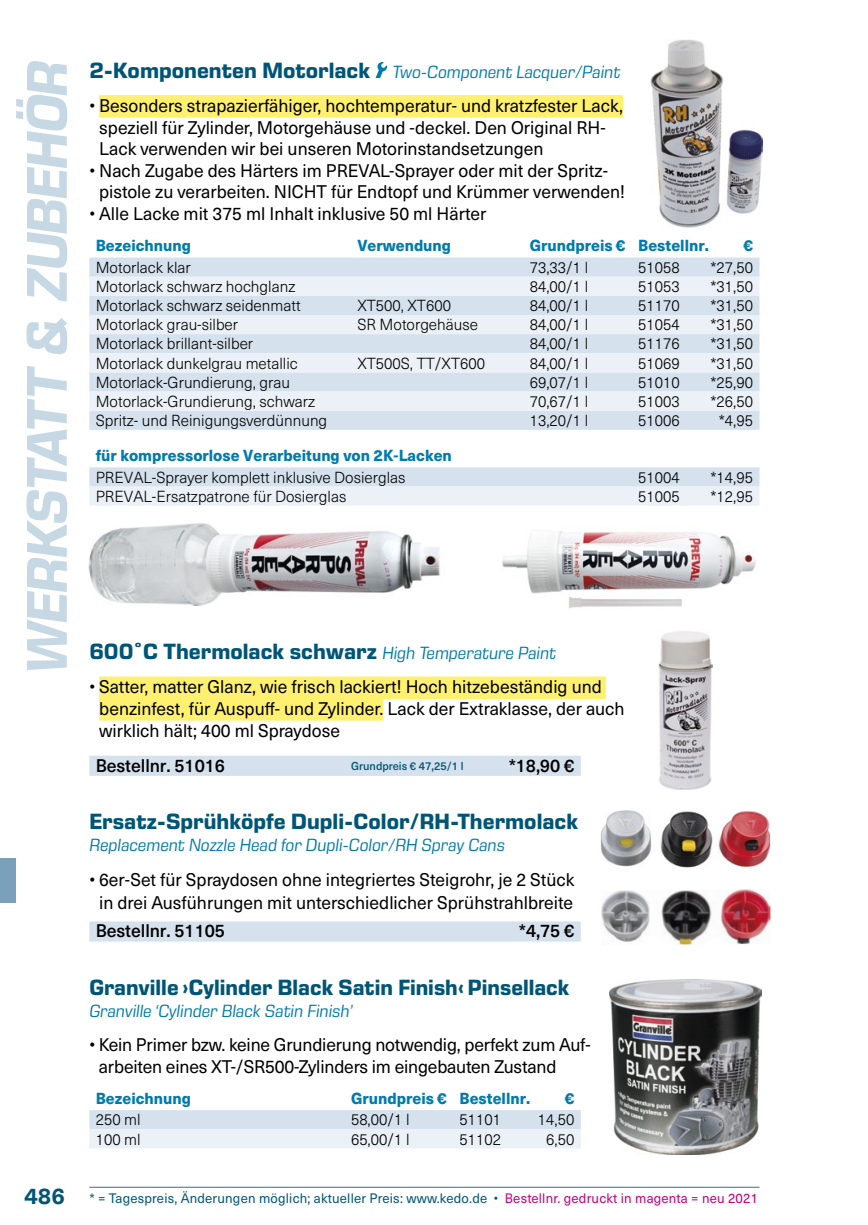
<style>
.page{position:relative;width:868px;height:1225px;background:#fff}
.page>*{position:absolute;margin:0;border:0;box-sizing:border-box;transform-origin:0 0}
.t1{font:italic 700 58.5px "Eurostile Next Pro";letter-spacing:-.02em;color:#c7d8e5}
.t2{font:700 22.5px "Eurostile Next Pro";color:#005576}
.t3{font:700 22.5px "Eurostile Next Pro";color:#005576;scale:.96 1}
.t4{font:18px/21.6px "Neue Haas Unica Pro";color:#000}
.t5{font:italic 18px "Eurostile Next Pro";color:#007bad}
.t6{font:500 18px "Neue Haas Unica Pro";letter-spacing:-.005em;color:#000}
.t7{font:300 15.75px "Neue Haas Unica Pro";color:#000}
.t8{font:800 15.75px "Neue Haas Unica Pro";color:#007bad}
.t9{font:13.5px "Neue Haas Unica Pro";letter-spacing:.015em;color:#005576}
.t10{font:500 11.25px "Neue Haas Unica Pro";color:#005576}
.s1{font-weight:700;font-style:normal;font-size:22.5px;color:#005576}
.s2{font-weight:400;font-style:italic;font-size:18px;color:#007bad}
.s3{font-weight:700;font-size:22.5px}
.s4{color:#c4007a}
</style>
<div class="page">
<hr style="left:89px;top:1186px;width:670px;height:1px;background:#4a7f9f">
<div style="left:0;top:858px;width:16px;height:45px;background:#7ba0bb"></div>
<img style="left:650px;top:40px;width:112px;height:188px">
<div style="left:99px;top:95px;width:524px;height:23px;background:#fff16f"></div>
<svg style="left:375px;top:62px;width:12px;height:16px"></svg>
<div style="left:89px;top:257px;width:670px;height:173px;background:#d5e1ec"></div>
<svg style="left:89px;top:277px;width:670px;height:134px;background:#e1eaf1"></svg>
<svg style="left:89px;top:467px;width:670px;height:38px;background:#e0e9f1"></svg>
<img style="left:502px;top:531px;width:254px;height:77px">
<img style="left:88px;top:523px;width:352px;height:82px">
<svg style="left:89px;top:1110px;width:491px;height:38px;background:#e0e9f1"></svg>
<img style="left:609px;top:979px;width:152px;height:175px">
<div style="left:99px;top:676px;width:506px;height:23px;background:#fff16f"></div>
<div style="left:99px;top:698px;width:284px;height:22px;background:#fff16f"></div>
<div style="left:89px;top:755px;width:491px;height:21px;background:#d5e1ec"></div>
<img style="left:658px;top:631px;width:54px;height:158px">
<div style="left:89px;top:921px;width:491px;height:20px;background:#d5e1ec"></div>
<img style="left:601px;top:889px;width:169px;height:56px">
<img style="left:600px;top:810px;width:170px;height:57px">
<h1 class="t1" style="left:14px;top:674px;width:613px;rotate:-90deg">Werkstatt &amp; ZUBEHÖR</h1>
<p class="t5" style="left:89px;top:62px;width:532px"><span class="s1">2-Komponenten Motorlack</span> Two-Component Lacquer/Paint</p>
<p class="t4" style="left:99px;top:95px;width:525px;text-indent:-10px">• Besonders strapazierfähiger, hochtemperatur- und kratzfester Lack, speziell für Zylinder, Motorgehäuse und -deckel. Den Original RH-<br>Lack verwenden wir bei unseren Motorinstandsetzungen</p>
<p class="t4" style="left:99px;top:160px;width:527px;text-indent:-10px">• Nach Zugabe des Härters im PREVAL-Sprayer oder mit der Spritz&shy;pistole zu verarbeiten. NICHT für Endtopf und Krümmer verwenden!</p>
<p class="t4" style="left:89px;top:203px;width:398px">• Alle Lacke mit 375 ml Inhalt inklusive 50 ml Härter</p>
<p class="t8" style="left:96px;top:236px;width:97px">Bezeichnung</p>
<p class="t8" style="left:357px;top:236px;width:95px">Verwendung</p>
<p class="t8" style="left:529px;top:236px;width:181px">Grundpreis € Bestellnr.</p>
<p class="t8" style="left:743px;top:236px;width:11px">€</p>
<p class="t7" style="left:96px;top:258px;width:97px">Motorlack klar</p>
<p class="t7" style="left:529px;top:258px;width:60px">73,33/1 l</p>
<p class="t7" style="left:638px;top:258px;width:43px">51058</p>
<p class="t7" style="left:710px;top:258px;width:44px">*27,50</p>
<p class="t7" style="left:96px;top:277px;width:201px">Motorlack schwarz hochglanz</p>
<p class="t7" style="left:529px;top:277px;width:60px">84,00/1 l</p>
<p class="t7" style="left:638px;top:277px;width:43px">51053</p>
<p class="t7" style="left:710px;top:277px;width:44px">*31,50</p>
<p class="t7" style="left:96px;top:296px;width:206px">Motorlack schwarz seidenmatt</p>
<p class="t7" style="left:357px;top:296px;width:95px">XT500, XT600</p>
<p class="t7" style="left:529px;top:296px;width:60px">84,00/1 l</p>
<p class="t7" style="left:638px;top:296px;width:43px">51170</p>
<p class="t7" style="left:710px;top:296px;width:44px">*31,50</p>
<p class="t7" style="left:96px;top:315px;width:144px">Motorlack grau-silber</p>
<p class="t7" style="left:357px;top:315px;width:122px">SR Motorgehäuse</p>
<p class="t7" style="left:529px;top:315px;width:60px">84,00/1 l</p>
<p class="t7" style="left:638px;top:315px;width:43px">51054</p>
<p class="t7" style="left:710px;top:315px;width:44px">*31,50</p>
<p class="t7" style="left:96px;top:334px;width:159px">Motorlack brillant-silber</p>
<p class="t7" style="left:529px;top:334px;width:60px">84,00/1 l</p>
<p class="t7" style="left:638px;top:334px;width:43px">51176</p>
<p class="t7" style="left:710px;top:334px;width:44px">*31,50</p>
<p class="t7" style="left:96px;top:353px;width:204px">Motorlack dunkelgrau metallic</p>
<p class="t7" style="left:357px;top:353px;width:129px">XT500S, TT/XT600</p>
<p class="t7" style="left:529px;top:353px;width:60px">84,00/1 l</p>
<p class="t7" style="left:638px;top:353px;width:43px">51069</p>
<p class="t7" style="left:710px;top:353px;width:44px">*31,50</p>
<p class="t7" style="left:96px;top:373px;width:196px">Motorlack-Grundierung, grau</p>
<p class="t7" style="left:529px;top:373px;width:60px">69,07/1 l</p>
<p class="t7" style="left:638px;top:373px;width:43px">51010</p>
<p class="t7" style="left:710px;top:373px;width:44px">*25,90</p>
<p class="t7" style="left:96px;top:392px;width:221px">Motorlack-Grundierung, schwarz</p>
<p class="t7" style="left:529px;top:392px;width:60px">70,67/1 l</p>
<p class="t7" style="left:638px;top:392px;width:43px">51003</p>
<p class="t7" style="left:710px;top:392px;width:44px">*26,50</p>
<p class="t7" style="left:96px;top:411px;width:233px">Spritz- und Reinigungsverdünnung</p>
<p class="t7" style="left:529px;top:411px;width:60px">13,20/1 l</p>
<p class="t7" style="left:638px;top:411px;width:43px">51006</p>
<p class="t7" style="left:718px;top:411px;width:36px">*4,95</p>
<p class="t8" style="left:96px;top:445px;width:357px">für kompressorlose Verarbeitung von 2K-Lacken</p>
<p class="t7" style="left:96px;top:468px;width:311px">PREVAL-Sprayer komplett inklusive Dosierglas</p>
<p class="t7" style="left:638px;top:468px;width:43px">51004</p>
<p class="t7" style="left:710px;top:468px;width:44px">*14,95</p>
<p class="t7" style="left:96px;top:487px;width:252px">PREVAL-Ersatzpatrone für Dosierglas</p>
<p class="t7" style="left:638px;top:487px;width:43px">51005</p>
<p class="t7" style="left:710px;top:487px;width:44px">*12,95</p>
<p class="t2" style="left:89px;top:638px;width:468px">600˚C Thermolack schwarz <span class="s2">High Temperature Paint</span></p>
<p class="t4" style="left:99px;top:676px;width:527px;text-indent:-10px">• Satter, matter Glanz, wie frisch lackiert! Hoch hitzebeständig und benzinfest, für Auspuff- und Zylinder. Lack der Extraklasse, der auch wirklich hält; 400 ml Spraydose</p>
<p class="t6" style="left:96px;top:754px;width:131px">Bestellnr. 51016</p>
<p class="t10" style="left:351px;top:759px;width:114px">Grundpreis € 47,25/1 l</p>
<p class="t6" style="left:508px;top:754px;width:67px">*18,90 €</p>
<p class="t2" style="left:89px;top:809px;width:490px">Ersatz-Sprühköpfe Dupli-Color/RH-Thermolack</p>
<p class="t5" style="left:89px;top:835px;width:417px">Replacement Nozzle Head for Dupli-Color/RH Spray Cans</p>
<p class="t4" style="left:89px;top:869px;width:486px;line-height:22.5px;text-align:center">• 6er-Set für Spraydosen ohne integriertes Steigrohr, je 2 Stück in drei Ausführungen mit unterschiedlicher Sprühstrahlbreite</p>
<p class="t6" style="left:96px;top:920px;width:131px">Bestellnr. 51105</p>
<p class="t6" style="left:518px;top:920px;width:57px">*4,75 €</p>
<p class="t3" style="left:89px;top:974px;width:501px">Granville ›Cylinder Black Satin Finish‹ Pinsellack</p>
<p class="t5" style="left:89px;top:1000px;width:265px">Granville ‘Cylinder Black Satin Finish’</p>
<p class="t4" style="left:99px;top:1034px;width:493px;text-indent:-9px">• Kein Primer bzw. keine Grundierung notwendig, perfekt zum Auf&shy;arbeiten eines XT-/SR500-Zylinders im eingebauten Zustand</p>
<p class="t8" style="left:96px;top:1088px;width:97px">Bezeichnung</p>
<p class="t8" style="left:351px;top:1088px;width:181px">Grundpreis € Bestellnr.</p>
<p class="t8" style="left:564px;top:1088px;width:11px">€</p>
<p class="t7" style="left:96px;top:1110px;width:46px">250 ml</p>
<p class="t7" style="left:351px;top:1110px;width:60px">58,00/1 l</p>
<p class="t7" style="left:459px;top:1110px;width:43px">51101</p>
<p class="t7" style="left:538px;top:1110px;width:38px">14,50</p>
<p class="t7" style="left:96px;top:1129px;width:46px">100 ml</p>
<p class="t7" style="left:351px;top:1129px;width:60px">65,00/1 l</p>
<p class="t7" style="left:459px;top:1129px;width:43px">51102</p>
<p class="t7" style="left:546px;top:1129px;width:30px">6,50</p>
<p class="t9" style="left:24px;top:1190px;width:735px"><span class="s3">486</span> * = Tagespreis, Änderungen möglich; aktueller Preis: www.kedo.de • <span class="s4">Bestellnr. gedruckt in magenta = neu 2021</span></p>
</div>
